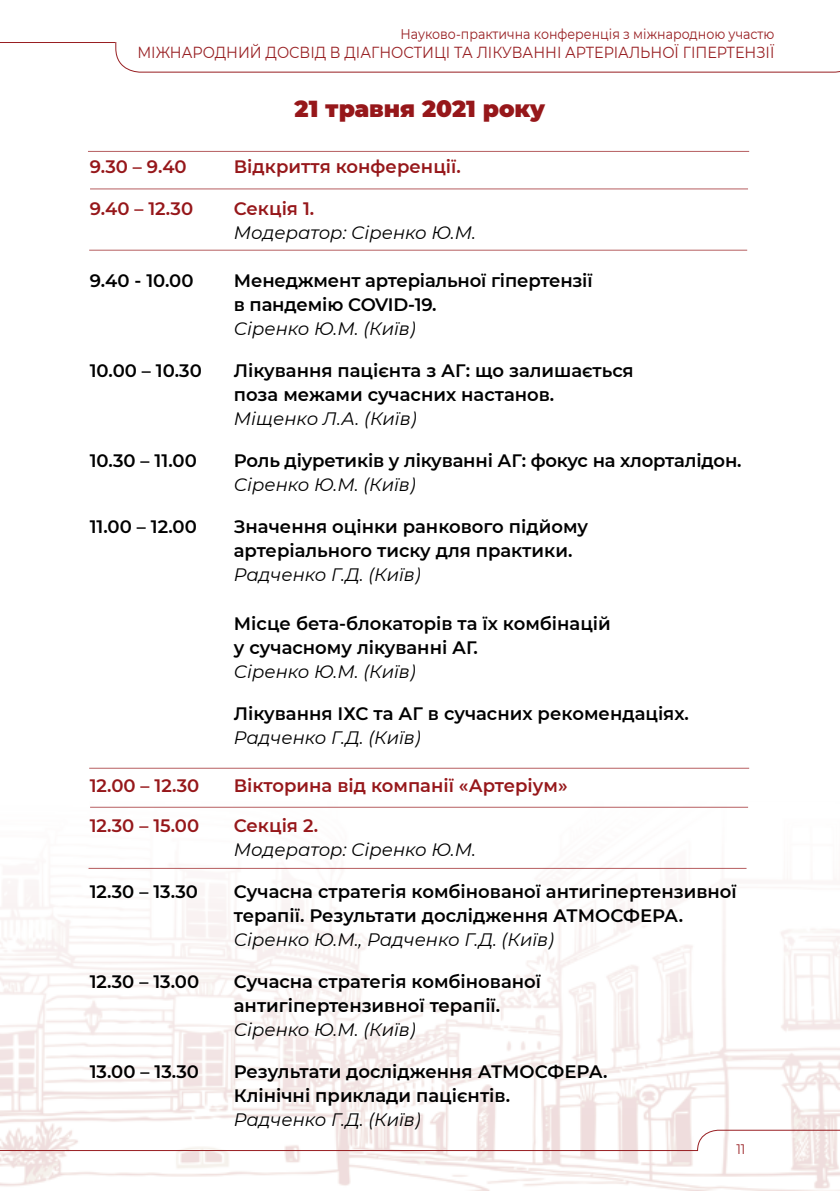
<style>
.page{position:relative;width:840px;height:1191px;background:#fff}
.page>*{position:absolute;margin:0;border:0;box-sizing:border-box;transform-origin:0 0}
.t1{font:900 23.2px "Montserrat";color:#96171a}
.t2{font:600 18px/24px "Montserrat";color:#000}
.t3{font:italic 18px "Montserrat";color:#000}
.t4{font:600 18px "Montserrat";color:#96171a}
.t5{font:16px "Montserrat";color:#981f22;scale:.9 1}
.t6{font:14px "Montserrat";color:#981f22;scale:.9 1}
.t7{font:13.8px "Montserrat";color:#981f22;scale:.9 1}
</style>
<div class="page">
<img style="left:0;top:767px;width:839px;height:424px">
<svg style="left:696px;top:1129px;width:143px;height:62px"></svg>
<hr style="left:0;top:1150px;width:697px;height:1px;background:#981f22">
<hr style="left:88px;top:151px;width:660px;height:1px;background:#96171a">
<hr style="left:90px;top:189px;width:657px;height:1px;background:#96171a">
<hr style="left:89px;top:250px;width:657px;height:1px;background:#96171a">
<hr style="left:90px;top:807px;width:657px;height:1px;background:#96171a">
<hr style="left:88px;top:868px;width:658px;height:1px;background:#96171a">
<hr style="left:89px;top:768px;width:659px;height:1px;background:#96171a">
<svg style="left:115px;top:42px;width:724px;height:31px"></svg>
<hr style="left:0;top:42px;width:115px;height:1px;background:#981f22">
<p class="t6" style="left:400px;top:24px;width:417px">Науково-практична конференція з міжнародною участю</p>
<p class="t5" style="left:137px;top:41px;width:708px">МІЖНАРОДНИЙ ДОСВІД В ДІАГНОСТИЦІ ТА ЛІКУВАННІ АРТЕРІАЛЬНОЇ ГІПЕРТЕНЗІЇ</p>
<p class="t1" style="left:294px;top:92px;width:252px">21 травня 2021 року</p>
<p class="t4" style="left:90px;top:154px;width:98px">9.30 – 9.40</p>
<p class="t4" style="left:234px;top:154px;width:228px">Відкриття конференції.</p>
<p class="t4" style="left:90px;top:196px;width:105px">9.40 – 12.30</p>
<p class="t4" style="left:234px;top:196px;width:82px">Секція 1.</p>
<p class="t3" style="left:234px;top:221px;width:243px">Модератор: Сіренко Ю.М.</p>
<p class="t2" style="left:90px;top:268px;width:105px">9.40 - 10.00</p>
<p class="t2" style="left:234px;top:268px;width:360px">Менеджмент артеріальної гіпертензії в пандемію COVID-19.</p>
<p class="t3" style="left:234px;top:317px;width:183px">Сіренко Ю.М. (Київ)</p>
<p class="t2" style="left:90px;top:358px;width:114px">10.00 – 10.30</p>
<p class="t2" style="left:234px;top:358px;width:401px">Лікування пацієнта з АГ: що залишається поза межами сучасних настанов.</p>
<p class="t3" style="left:234px;top:407px;width:184px">Міщенко Л.А. (Київ)</p>
<p class="t2" style="left:90px;top:448px;width:108px">10.30 – 11.00</p>
<p class="t2" style="left:234px;top:448px;width:509px">Роль діуретиків у лікуванні АГ: фокус на хлорталідон.</p>
<p class="t3" style="left:234px;top:473px;width:183px">Сіренко Ю.М. (Київ)</p>
<p class="t2" style="left:90px;top:514px;width:108px">11.00 – 12.00</p>
<p class="t2" style="left:234px;top:514px;width:355px">Значення оцінки ранкового підйому артеріального тиску для практики.</p>
<p class="t3" style="left:234px;top:562px;width:188px">Радченко Г.Д. (Київ)</p>
<p class="t2" style="left:234px;top:610px;width:378px">Місце бета-блокаторів та їх комбінацій у сучасному лікуванні АГ.</p>
<p class="t3" style="left:234px;top:658px;width:183px">Сіренко Ю.М. (Київ)</p>
<p class="t2" style="left:234px;top:700px;width:456px">Лікування ІХС та АГ в сучасних рекомендаціях.</p>
<p class="t3" style="left:234px;top:724px;width:188px">Радченко Г.Д. (Київ)</p>
<p class="t4" style="left:90px;top:772px;width:111px">12.00 – 12.30</p>
<p class="t4" style="left:234px;top:772px;width:335px">Вікторина від компанії «Артеріум»</p>
<p class="t4" style="left:90px;top:812px;width:111px">12.30 – 15.00</p>
<p class="t4" style="left:234px;top:812px;width:86px">Секція 2.</p>
<p class="t3" style="left:234px;top:836px;width:243px">Модератор: Сіренко Ю.М.</p>
<p class="t2" style="left:90px;top:878px;width:110px">12.30 – 13.30</p>
<p class="t2" style="left:234px;top:878px;width:504px">Сучасна стратегія комбінованої антигіпертензивної терапії. Результати дослідження АТМОСФЕРА.</p>
<p class="t3" style="left:234px;top:926px;width:321px">Сіренко Ю.М., Радченко Г.Д. (Київ)</p>
<p class="t2" style="left:90px;top:968px;width:111px">12.30 – 13.00</p>
<p class="t2" style="left:234px;top:968px;width:308px">Сучасна стратегія комбінованої антигіпертензивної терапії.</p>
<p class="t3" style="left:234px;top:1016px;width:183px">Сіренко Ю.М. (Київ)</p>
<p class="t2" style="left:90px;top:1058px;width:111px">13.00 – 13.30</p>
<p class="t2" style="left:234px;top:1058px;width:375px">Результати дослідження АТМОСФЕРА.<br>Клінічні приклади пацієнтів.</p>
<p class="t3" style="left:234px;top:1106px;width:188px">Радченко Г.Д. (Київ)</p>
<p class="t7" style="left:736px;top:1139px;width:11px">11</p>
</div>
